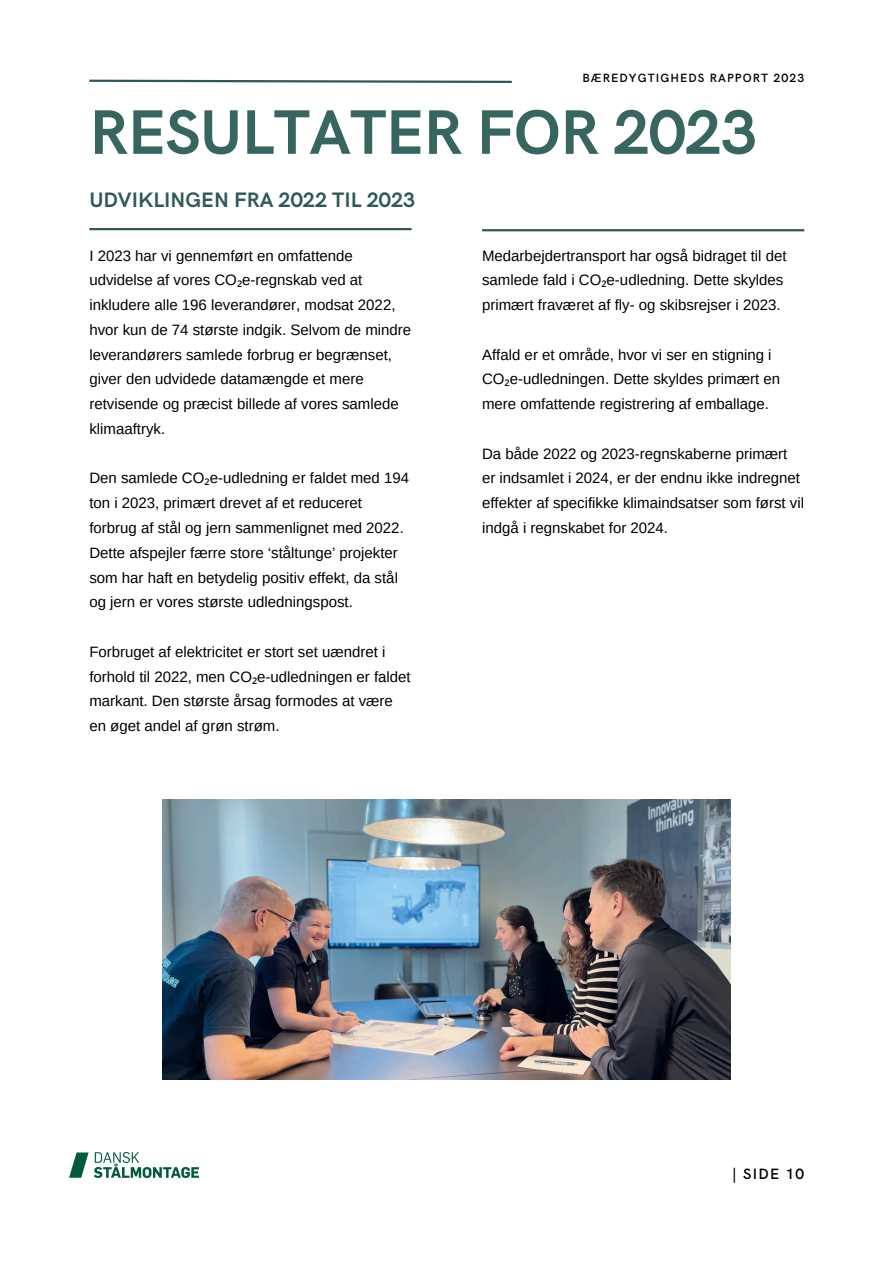
<style>
.page{position:relative;width:894px;height:1264px;background:#fff}
.page>*{position:absolute;margin:0;border:0;box-sizing:border-box;transform-origin:0 0}
.t1{font:700 63px "HK Grotesk";letter-spacing:-.01em;color:#376660}
.t2{font:700 21px "HK Grotesk";color:#2f5958}
.t3{font:15px/24.8px "Arimo";color:#000}
.t4{font:600 15px "HK Grotesk";letter-spacing:.09em;color:#000}
.t5{font:600 12px "HK Grotesk";letter-spacing:.09em;color:#000}
.s1{font-family:"Noto Sans"}
</style>
<div class="page">
<svg style="left:89px;top:79px;width:423px;height:4px"></svg>
<hr style="left:89px;top:228px;width:322px;height:2px;background:#2f5958">
<hr style="left:482px;top:229px;width:322px;height:2px;background:#2f5958">
<img style="left:69px;top:1152px;width:129px;height:25px">
<img style="left:163px;top:799px;width:567px;height:280px">
<h4 class="t5" style="left:582px;top:71px;width:223px">BÆREDYGTIGHEDS RAPPORT 2023</h4>
<h1 class="t1" style="left:89px;top:97px;width:669px">RESULTATER FOR 2023</h1>
<h2 class="t2" style="left:89px;top:188px;width:327px">UDVIKLINGEN FRA 2022 TIL 2023</h2>
<p class="t3" style="left:89px;top:243px;width:323px">I 2023 har vi gennemført en omfattende udvidelse af vores CO<span class="s1">₂</span>e-regnskab ved at inkludere alle 196 leverandører, modsat 2022, hvor kun de 74 største indgik. Selvom de mindre leverandørers samlede forbrug er begrænset, giver den udvidede datamængde et mere retvisende og præcist billede af vores samlede klimaaftryk.</p>
<p class="t3" style="left:89px;top:466px;width:321px">Den samlede CO<span class="s1">₂</span>e-udledning er faldet med 194 ton i 2023, primært drevet af et reduceret forbrug af stål og jern sammenlignet med 2022.<br>Dette afspejler færre store ‘ståltunge’ projekter som har haft en betydelig positiv effekt, da stål og jern er vores største udledningspost.</p>
<h4 class="t3" style="left:89px;top:639px;width:323px">Forbruget af elektricitet er stort set uændret i forhold til 2022, men CO<span class="s1">₂</span>e-udledningen er faldet markant. Den største årsag formodes at være en øget andel af grøn strøm.</h4>
<h4 class="t3" style="left:482px;top:243px;width:306px">Medarbejdertransport har også bidraget til det samlede fald i CO<span class="s1">₂</span>e-udledning. Dette skyldes primært fraværet af fly- og skibsrejser i 2023.</h4>
<h4 class="t3" style="left:482px;top:342px;width:299px">Affald er et område, hvor vi ser en stigning i<br>CO<span class="s1">₂</span>e-udledningen. Dette skyldes primært en mere omfattende registrering af emballage.</h4>
<h4 class="t3" style="left:482px;top:441px;width:323px">Da både 2022 og 2023-regnskaberne primært er indsamlet i 2024, er der endnu ikke indregnet effekter af specifikke klimaindsatser som først vil indgå i regnskabet for 2024.</h4>
<p class="t4" style="left:731px;top:1165px;width:74px">| SIDE 10</p>
</div>
